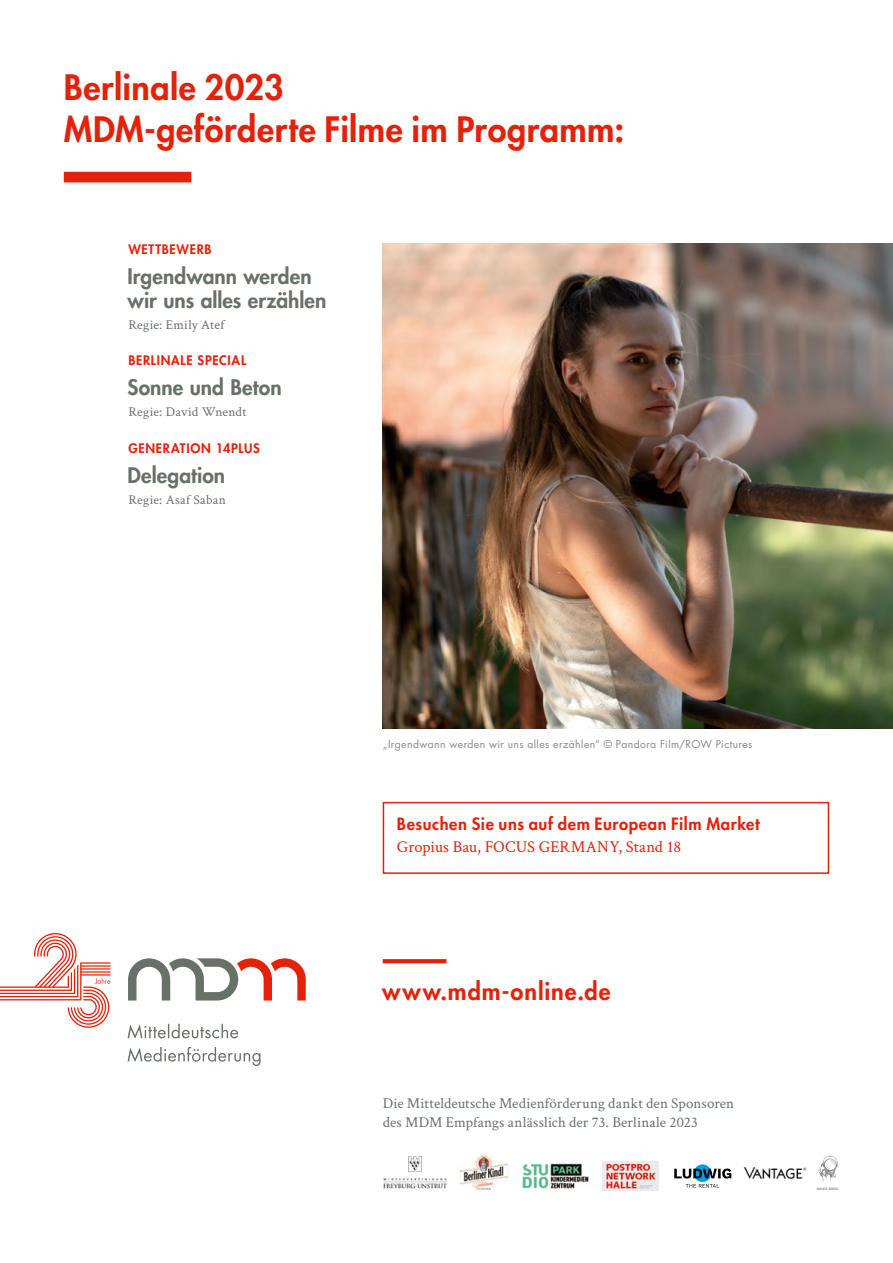
<style>
.page{position:relative;width:893px;height:1263px;background:#fff}
.page>*{position:absolute;margin:0;border:0;box-sizing:border-box;transform-origin:0 0}
.t1{font:800 34.05px/42.6px "Futura Std";letter-spacing:.015em;color:#e4220a}
.t2{font:800 23.4px "Futura Std";letter-spacing:.045em;color:#e4220a}
.t3{font:800 20.85px/23.9px "Futura Std";letter-spacing:.005em;color:#677168}
.t4{font:800 16.5px/22.5px "Futura Std";letter-spacing:.035em;color:#e4220a}
.t5{font:15px/19.5px "Crimson Text";letter-spacing:.005em;color:#677168}
.t6{font:13.35px "Crimson Text";letter-spacing:.015em;color:#677168}
.t7{font:800 12.75px "Futura Std";letter-spacing:.055em;color:#e4220a}
.t8{font:10.5px "Futura Std";letter-spacing:.035em;color:#868786}
.t9{font:700 3.3px "Interstate";letter-spacing:.005em;color:#868786}
.s1{font-family:"Crimson Text";font-weight:400}
</style>
<div class="page">
<div style="left:64px;top:172px;width:127px;height:10px;background:#e4220a"></div>
<img style="left:383px;top:244px;width:510px;height:485px">
<div style="left:383px;top:802px;width:446px;height:72px;border:2px solid #e4220a"></div>
<svg style="left:383px;top:959px;width:63px;height:4px"></svg>
<svg style="left:128px;top:958px;width:178px;height:42px"></svg>
<svg style="left:128px;top:1024px;width:132px;height:42px"></svg>
<svg style="left:0;top:933px;width:111px;height:95px"></svg>
<img style="left:459px;top:1154px;width:49px;height:36px">
<img style="left:522px;top:1163px;width:67px;height:26px">
<img style="left:603px;top:1162px;width:55px;height:28px">
<svg style="left:818px;top:1155px;width:20px;height:28px"></svg>
<img style="left:383px;top:1156px;width:64px;height:33px">
<img style="left:743px;top:1167px;width:63px;height:12px">
<svg style="left:694px;top:1164px;width:17px;height:18px"></svg>
<svg style="left:674px;top:1168px;width:57px;height:10px"></svg>
<svg style="left:686px;top:1184px;width:33px;height:4px"></svg>
<p class="t1" style="left:64px;top:66px;width:562px">Berlinale 2023<br>MDM-geförderte Filme im Programm:</p>
<p class="t7" style="left:128px;top:242px;width:85px">WETTBEWERB</p>
<p class="t3" style="left:128px;top:265px;width:200px">Irgendwann werden wir uns alles erzählen</p>
<p class="t6" style="left:128px;top:316px;width:97px">Regie: Emily Atef</p>
<p class="t7" style="left:128px;top:353px;width:119px">BERLINALE SPECIAL</p>
<p class="t3" style="left:128px;top:376px;width:156px">Sonne und Beton</p>
<p class="t6" style="left:128px;top:403px;width:120px">Regie: David Wnendt</p>
<p class="t7" style="left:128px;top:440px;width:133px">GENERATION 14PLUS</p>
<p class="t3" style="left:128px;top:463px;width:99px">Delegation</p>
<p class="t6" style="left:128px;top:490px;width:99px">Regie: Asaf Saban</p>
<p class="t8" style="left:383px;top:737px;width:371px">„Irgendwann werden wir uns alles erzählen“ © Pandora Film/ROW Pictures</p>
<p class="t4" style="left:397px;top:812px;width:364px">Besuchen Sie uns auf dem European Film Market<br><span class="s1">Gropius Bau, FOCUS GERMANY, Stand 18</span></p>
<p class="t2" style="left:382px;top:976px;width:230px">www.mdm-online.de</p>
<p class="t5" style="left:383px;top:1093px;width:353px">Die Mitteldeutsche Medienförderung dankt den Sponsoren des MDM Empfangs anlässlich der 73. Berlinale 2023</p>
<p class="t9" style="left:817px;top:1186px;width:24px">MAIER BROS.</p>
</div>
